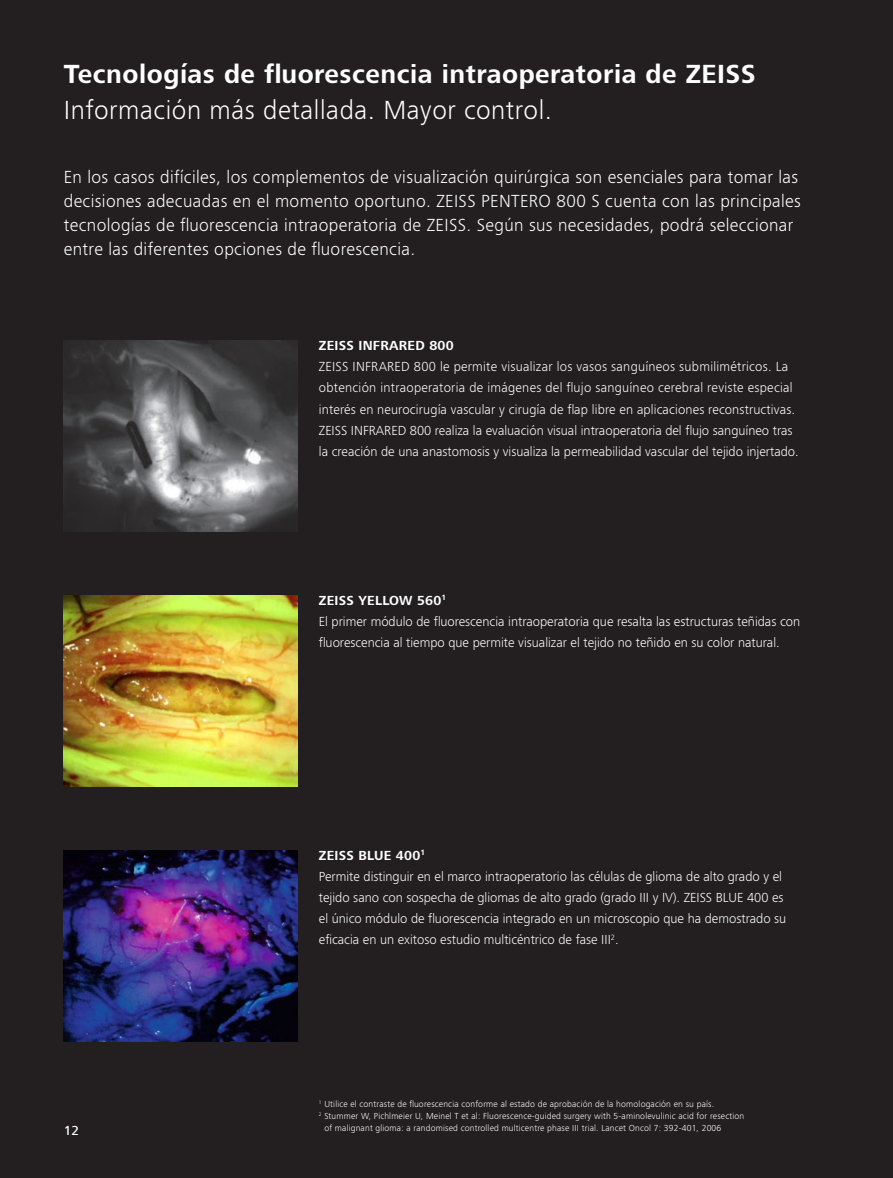
<style>
.page{position:relative;width:893px;height:1178px;background:#231f20}
.page>*{position:absolute;margin:0;border:0;box-sizing:border-box;transform-origin:0 0}
.t1{font:700 27px "ZEISS Frutiger Next W1 G";letter-spacing:.02em;color:#fff}
.t2{font:300 27px "ZEISS Frutiger Next W1 G";letter-spacing:.02em;color:#fff}
.t3{font:300 18px/24px "ZEISS Frutiger Next W1 G";letter-spacing:.02em;color:#fff}
.t4{font:300 13.5px/21.1px "ZEISS Frutiger Next W1 G";color:#fff}
.t5{font:700 13.5px "ZEISS Frutiger Next W1 G";letter-spacing:.02em;color:#fff}
.t6{font:500 13.5px "ZEISS Frutiger Next W1 G";color:#fff}
.t7{font:300 9px "ZEISS Frutiger Next W1 G";letter-spacing:.02em;color:#fff}
.s1{font-weight:700}
</style>
<div class="page">
<img style="left:64px;top:850px;width:234px;height:191px">
<img style="left:63px;top:340px;width:235px;height:191px">
<img style="left:64px;top:595px;width:234px;height:192px">
<h1 class="t1" style="left:64px;top:55px;width:693px">Tecnologías de fluorescencia intraoperatoria de ZEISS</h1>
<h1 class="t2" style="left:64px;top:92px;width:490px">Información más detallada. Mayor control.</h1>
<p class="t3" style="left:64px;top:164px;width:739px">En los casos difíciles, los complementos de visualización quirúrgica son esenciales para tomar las decisiones adecuadas en el momento oportuno. ZEISS PENTERO 800 S cuenta con las principales tecnologías de fluorescencia intraoperatoria de ZEISS. Según sus necesidades, podrá seleccionar entre las diferentes opciones de fluorescencia.</p>
<p class="t5" style="left:319px;top:336px;width:136px">ZEISS INFRARED 800</p>
<p class="t4" style="left:319px;top:355px;width:481px">ZEISS INFRARED 800 le permite visualizar los vasos sanguíneos submilimétricos. La obtención intraoperatoria de imágenes del flujo sanguíneo cerebral reviste especial interés en neurocirugía vascular y cirugía de flap libre en aplicaciones reconstructivas.<br>ZEISS INFRARED 800 realiza la evaluación visual intraoperatoria del flujo sanguíneo tras la creación de una anastomosis y visualiza la permeabilidad vascular del tejido injertado.</p>
<p class="t4" style="left:319px;top:589px;width:483px"><span class="s1">ZEISS YELLOW 560</span><sup>1<br></sup>El primer módulo de fluorescencia intraoperatoria que resalta las estructuras teñidas con fluorescencia al tiempo que permite visualizar el tejido no teñido en su color natural.</p>
<p class="t6" style="left:64px;top:1121px;width:17px">12</p>
<p class="t4" style="left:319px;top:844px;width:469px"><span class="s1">ZEISS BLUE 400</span><sup>1<br></sup>Permite distinguir en el marco intraoperatorio las células de glioma de alto grado y el tejido sano con sospecha de gliomas de alto grado (grado III y IV). ZEISS BLUE 400 es el único módulo de fluorescencia integrado en un microscopio que ha demostrado su eficacia en un exitoso estudio multicéntrico de fase III<sup>2</sup>.</p>
<p class="t7" style="left:319px;top:1097px;width:397px"><sup>1</sup> Utilice el contraste de fluorescencia conforme al estado de aprobación de la homologación en su país.</p>
<p class="t7" style="left:319px;top:1109px;width:427px"><sup>2</sup> Stummer W, Pichlmeier U, Meinel T et al: Fluorescence-guided surgery with 5-aminolevulinic acid for resection</p>
<p class="t7" style="left:324px;top:1121px;width:398px">of malignant glioma: a randomised controlled multicentre phase III trial. Lancet Oncol 7: 392-401, 2006</p>
</div>
